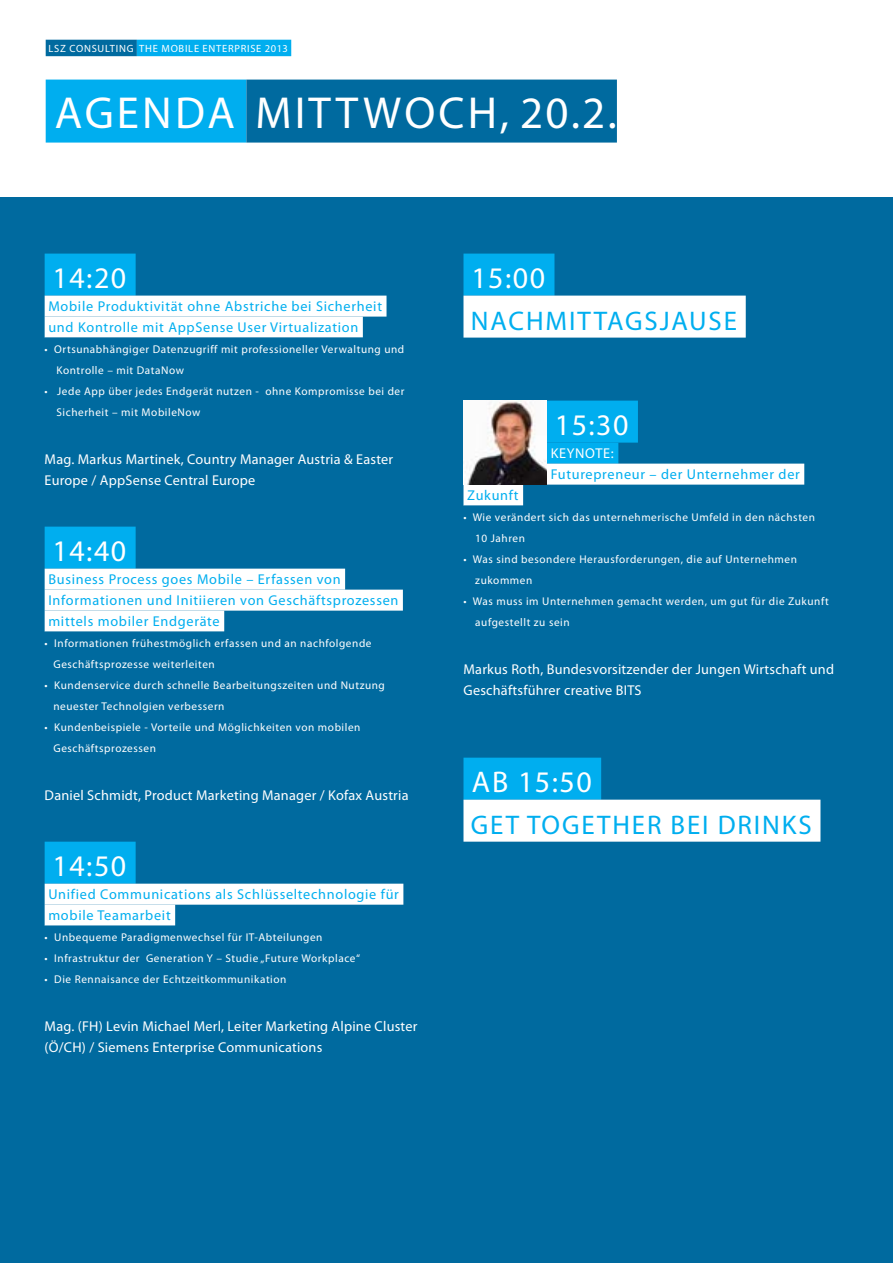
<style>
.page{position:relative;width:893px;height:1263px;background:#fff}
.page>*{position:absolute;margin:0;border:0;box-sizing:border-box;transform-origin:0 0}
.t1{font:45px "Myriad Pro";letter-spacing:.07em;color:#fff}
.t2{font:30px "Myriad Pro";letter-spacing:.05em;color:#fff}
.t3{font:27px "Myriad Pro";color:#00aeef}
.t4{font:14.25px/21px "Myriad Pro";letter-spacing:.05em;color:#00aeef}
.t5{font:14.25px/21px "Myriad Pro";letter-spacing:.015em;color:#fff}
.t6{font:14.25px "Myriad Pro";letter-spacing:.05em;color:#fff}
.t7{font:11.25px/21px "Myriad Pro";letter-spacing:.05em;color:#fff}
.t8{font:10.5px "Myriad Pro";letter-spacing:.07em;color:#fff}
</style>
<div class="page">
<div style="left:0;top:197px;width:893px;height:1066px;background:#006a9f"></div>
<div style="left:45px;top:254px;width:91px;height:42px;background:#00aeef"></div>
<div style="left:45px;top:296px;width:341px;height:21px;background:#fff"></div>
<div style="left:45px;top:317px;width:318px;height:21px;background:#fff"></div>
<div style="left:45px;top:527px;width:91px;height:42px;background:#00aeef"></div>
<div style="left:45px;top:569px;width:300px;height:21px;background:#fff"></div>
<div style="left:45px;top:590px;width:358px;height:21px;background:#fff"></div>
<div style="left:45px;top:611px;width:179px;height:21px;background:#fff"></div>
<div style="left:45px;top:842px;width:91px;height:42px;background:#00aeef"></div>
<div style="left:45px;top:884px;width:358px;height:21px;background:#fff"></div>
<div style="left:45px;top:905px;width:130px;height:21px;background:#fff"></div>
<div style="left:463px;top:254px;width:91px;height:42px;background:#00aeef"></div>
<div style="left:463px;top:296px;width:283px;height:42px;background:#fff"></div>
<div style="left:547px;top:401px;width:91px;height:42px;background:#00aeef"></div>
<div style="left:547px;top:443px;width:71px;height:21px;background:#00aeef"></div>
<div style="left:547px;top:464px;width:257px;height:21px;background:#fff"></div>
<div style="left:463px;top:485px;width:60px;height:21px;background:#fff"></div>
<div style="left:463px;top:758px;width:138px;height:42px;background:#00aeef"></div>
<div style="left:463px;top:800px;width:357px;height:42px;background:#fff"></div>
<img style="left:463px;top:401px;width:84px;height:83px">
<div style="left:46px;top:80px;width:200px;height:63px;background:#00aeef"></div>
<div style="left:246px;top:80px;width:371px;height:63px;background:#006a9f"></div>
<div style="left:46px;top:40px;width:91px;height:16px;background:#006a9f"></div>
<div style="left:137px;top:40px;width:154px;height:16px;background:#00aeef"></div>
<p class="t8" style="left:49px;top:42px;width:36px">LSZ Cons</p>
<p class="t8" style="left:98px;top:42px;width:14px">ulting</p>
<p class="t8" style="left:139px;top:42px;width:38px">The Mobile</p>
<p class="t8" style="left:203px;top:42px;width:13px">Enterprise</p>
<p class="t8" style="left:265px;top:42px;width:25px">2013</p>
<h1 class="t1" style="left:55px;top:85px;width:269px">AGENDA Mittwoch</h1>
<h1 class="t1" style="left:500px;top:85px;width:119px">, 20.2.</h1>
<h2 class="t2" style="left:53px;top:259px;width:75px">14:20</h2>
<p class="t4" style="left:48px;top:295px;width:335px">Mobile Produktivität ohne Abstriche bei Sicherheit und Kontrolle mit AppSense User Virtualization</p>
<p class="t7" style="left:56px;top:338px;width:349px;text-indent:-12px">• Ortsunabhängiger Datenzugriff mit professioneller Verwaltung und<br>Kontrolle – mit DataNow</p>
<p class="t7" style="left:56px;top:380px;width:350px;text-indent:-12px">• Jede App über jedes Endgerät nutzen - ohne Kompromisse bei der<br>Sicherheit – mit MobileNow</p>
<p class="t5" style="left:45px;top:448px;width:350px">Mag. Markus Martinek, Country Manager Austria &amp; Easter<br>Europe / AppSense Central Europe</p>
<h2 class="t2" style="left:53px;top:532px;width:75px">14:40</h2>
<p class="t4" style="left:48px;top:568px;width:352px">Business Process goes Mobile – Erfassen von<br>Informationen und Initiieren von Geschäftsprozessen mittels mobiler Endgeräte</p>
<p class="t7" style="left:53px;top:632px;width:320px;text-indent:-9px">• Informationen frühestmöglich erfassen und an nachfolgende<br>Geschäftsprozesse weiterleiten</p>
<p class="t7" style="left:53px;top:674px;width:333px;text-indent:-9px">• Kundenservice durch schnelle Bearbeitungszeiten und Nutzung neuester Technolgien verbessern</p>
<p class="t7" style="left:53px;top:716px;width:308px;text-indent:-9px">• Kundenbeispiele - Vorteile und Möglichkeiten von mobilen<br>Geschäftsprozessen</p>
<p class="t5" style="left:45px;top:784px;width:365px">Daniel Schmidt, Product Marketing Manager / Kofax Austria</p>
<h2 class="t2" style="left:53px;top:847px;width:75px">14:50</h2>
<p class="t4" style="left:48px;top:883px;width:352px">Unified Communications als Schlüsseltechnologie für mobile Teamarbeit</p>
<p class="t7" style="left:45px;top:926px;width:279px">• Unbequeme Paradigmenwechsel für IT-Abteilungen</p>
<p class="t7" style="left:45px;top:947px;width:317px">• Infrastruktur der Generation Y – Studie „Future Workplace“</p>
<p class="t7" style="left:45px;top:968px;width:243px">• Die Rennaisance der Echtzeitkommunikation</p>
<p class="t5" style="left:45px;top:1015px;width:374px">Mag. (FH) Levin Michael Merl, Leiter Marketing Alpine Cluster (Ö/CH) / Siemens Enterprise Communications</p>
<h2 class="t2" style="left:471px;top:259px;width:75px">15:00</h2>
<h3 class="t3" style="left:471px;top:304px;width:38px">Nachmittagsja</h3>
<h3 class="t3" style="left:689px;top:304px;width:34px">use</h3>
<h2 class="t2" style="left:555px;top:406px;width:75px">15:30</h2>
<p class="t6" style="left:551px;top:444px;width:65px">KEYNOTE:</p>
<p class="t4" style="left:551px;top:463px;width:251px">Futurepreneur – der Unternehmer der</p>
<p class="t4" style="left:467px;top:484px;width:53px">Zukunft</p>
<p class="t7" style="left:475px;top:506px;width:341px;text-indent:-12px">• Wie verändert sich das unternehmerische Umfeld in den nächsten<br>10 Jahren</p>
<p class="t7" style="left:475px;top:548px;width:323px;text-indent:-12px">• Was sind besondere Herausforderungen, die auf Unternehmen zukommen</p>
<p class="t7" style="left:475px;top:590px;width:355px;text-indent:-12px">• Was muss im Unternehmen gemacht werden, um gut für die Zukunft aufgestellt zu sein</p>
<p class="t5" style="left:463px;top:658px;width:372px">Markus Roth, Bundesvorsitzender der Jungen Wirtschaft und<br>Geschäftsführer creative BITS</p>
<h2 class="t2" style="left:472px;top:763px;width:122px">ab 15:50</h2>
<h3 class="t3" style="left:471px;top:808px;width:74px">Get together</h3>
<h3 class="t3" style="left:671px;top:808px;width:13px">bei</h3>
<h3 class="t3" style="left:718px;top:808px;width:17px">Drinks</h3>
</div>
